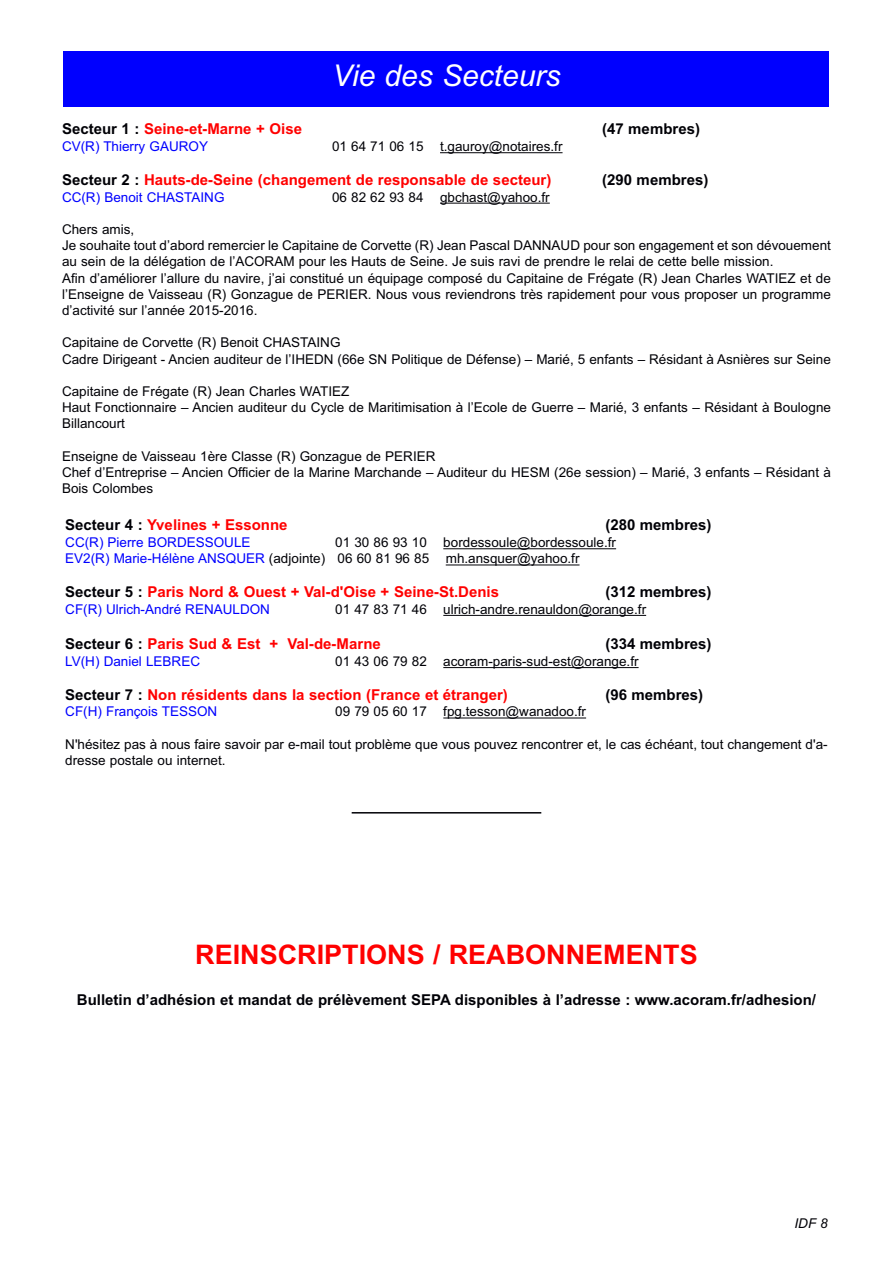
<style>
.page{position:relative;width:893px;height:1263px;background:#fff}
.page>*{position:absolute;margin:0;border:0;box-sizing:border-box;transform-origin:0 0}
.t1{font:italic 30px "Arial";color:#fff}
.t2{font:700 27px "Arial";color:#f00}
.t3{font:700 15px "Arial";color:#f00}
.t4{font:700 15px "Arial";color:#000006}
.t5{font:13.5px/16.2px "Arial";color:#000006}
.t6{font:13.5px "Arial";color:#00f}
.t7{font:italic 13.5px "Arial";color:#000006}
.s1{color:#000006}
.s2{color:#00f}
</style>
<div class="page">
<hr style="left:443px;top:548px;width:173px;height:1px;background:#000006">
<hr style="left:446px;top:564px;width:133px;height:1px;background:#000006">
<hr style="left:443px;top:615px;width:203px;height:1px;background:#000006">
<hr style="left:443px;top:667px;width:196px;height:1px;background:#000006">
<hr style="left:443px;top:717px;width:143px;height:1px;background:#000006">
<hr style="left:352px;top:812px;width:189px;height:1px;background:#000006">
<hr style="left:440px;top:152px;width:123px;height:1px;background:#000006">
<hr style="left:440px;top:203px;width:110px;height:1px;background:#000006">
<div style="left:64px;top:51px;width:765px;height:55px;background:#00f"></div>
<h1 class="t1" style="left:333px;top:59px;width:229px">Vie des Secteurs</h1>
<p class="t3" style="left:62px;top:120px;width:242px"><span class="s1">Secteur 1 :</span> Seine-et-Marne + Oise</p>
<p class="t4" style="left:602px;top:120px;width:99px">(47 membres)</p>
<p class="t6" style="left:62px;top:139px;width:148px">CV(R) Thierry GAUROY</p>
<p class="t5" style="left:332px;top:138px;width:232px">01 64 71 06 15 t.gauroy@notaires.fr</p>
<p class="t3" style="left:62px;top:171px;width:491px"><span class="s1">Secteur 2 :</span> Hauts-de-Seine (changement de responsable de secteur)</p>
<p class="t4" style="left:602px;top:171px;width:108px">(290 membres)</p>
<p class="t6" style="left:62px;top:189px;width:164px">CC(R) Benoit CHASTAING</p>
<p class="t5" style="left:332px;top:189px;width:219px">06 82 62 93 84 gbchast@yahoo.fr</p>
<p class="t5" style="left:62px;top:221px;width:770px">Chers amis,<br>Je souhaite tout d’abord remercier le Capitaine de Corvette (R) Jean Pascal DANNAUD pour son engagement et son dévouement au sein de la délégation de l’ACORAM pour les Hauts de Seine. Je suis ravi de prendre le relai de cette belle mission.<br>Afin d’améliorer l’allure du navire, j’ai constitué un équipage composé du Capitaine de Frégate (R) Jean Charles WATIEZ et de l’Enseigne de Vaisseau (R) Gonzague de PERIER. Nous vous reviendrons très rapidement pour vous proposer un programme d’activité sur l’année 2015-2016.</p>
<p class="t5" style="left:62px;top:335px;width:770px">Capitaine de Corvette (R) Benoit CHASTAING<br>Cadre Dirigeant - Ancien auditeur de l’IHEDN (66e SN Politique de Défense) – Marié, 5 enfants – Résidant à Asnières sur Seine</p>
<p class="t5" style="left:62px;top:383px;width:770px">Capitaine de Frégate (R) Jean Charles WATIEZ<br>Haut Fonctionnaire – Ancien auditeur du Cycle de Maritimisation à l’Ecole de Guerre – Marié, 3 enfants – Résidant à Boulogne<br>Billancourt</p>
<p class="t5" style="left:62px;top:448px;width:770px">Enseigne de Vaisseau 1ère Classe (R) Gonzague de PERIER<br>Chef d’Entreprise – Ancien Officier de la Marine Marchande – Auditeur du HESM (26e session) – Marié, 3 enfants – Résidant à<br>Bois Colombes</p>
<p class="t3" style="left:65px;top:516px;width:224px"><span class="s1">Secteur 4 :</span> Yvelines + Essonne</p>
<p class="t4" style="left:605px;top:516px;width:108px">(280 membres)</p>
<p class="t6" style="left:65px;top:535px;width:187px">CC(R) Pierre BORDESSOULE</p>
<p class="t5" style="left:65px;top:534px;width:552px;text-indent:270px">01 30 86 93 10 bordessoule@bordessoule.fr<br><span class="s2">EV2(R) Marie-Hélène ANSQUER</span> (adjointe) 06 60 81 96 85 mh.ansquer@yahoo.fr</p>
<p class="t3" style="left:65px;top:583px;width:435px"><span class="s1">Secteur 5 :</span> Paris Nord &amp; Ouest + Val-d'Oise + Seine-St.Denis</p>
<p class="t4" style="left:605px;top:583px;width:108px">(312 membres)</p>
<p class="t6" style="left:65px;top:601px;width:206px">CF(R) Ulrich-André RENAULDON</p>
<p class="t5" style="left:335px;top:601px;width:312px">01 47 83 71 46 ulrich-andre.renauldon@orange.fr</p>
<p class="t3" style="left:65px;top:635px;width:317px"><span class="s1">Secteur 6 :</span> Paris Sud &amp; Est + Val-de-Marne</p>
<p class="t4" style="left:605px;top:635px;width:108px">(334 membres)</p>
<p class="t6" style="left:65px;top:653px;width:136px">LV(H) Daniel LEBREC</p>
<p class="t5" style="left:335px;top:653px;width:305px">01 43 06 79 82 acoram-paris-sud-est@orange.fr</p>
<p class="t3" style="left:65px;top:685px;width:444px"><span class="s1">Secteur 7 :</span> Non résidents dans la section (France et étranger)</p>
<p class="t4" style="left:605px;top:685px;width:99px">(96 membres)</p>
<p class="t6" style="left:65px;top:704px;width:154px">CF(H) François TESSON</p>
<p class="t5" style="left:335px;top:704px;width:252px">09 79 05 60 17 fpg.tesson@wanadoo.fr</p>
<p class="t5" style="left:65px;top:736px;width:764px">N'hésitez pas à nous faire savoir par e-mail tout problème que vous pouvez rencontrer et, le cas échéant, tout changement d'a&shy;dresse postale ou internet.</p>
<h2 class="t2" style="left:195px;top:938px;width:504px">REINSCRIPTIONS / REABONNEMENTS</h2>
<p class="t4" style="left:77px;top:991px;width:741px">Bulletin d’adhésion et mandat de prélèvement SEPA disponibles à l’adresse : www.acoram.fr/adhesion/</p>
<p class="t7" style="left:794px;top:1215px;width:35px">IDF 8</p>
</div>
